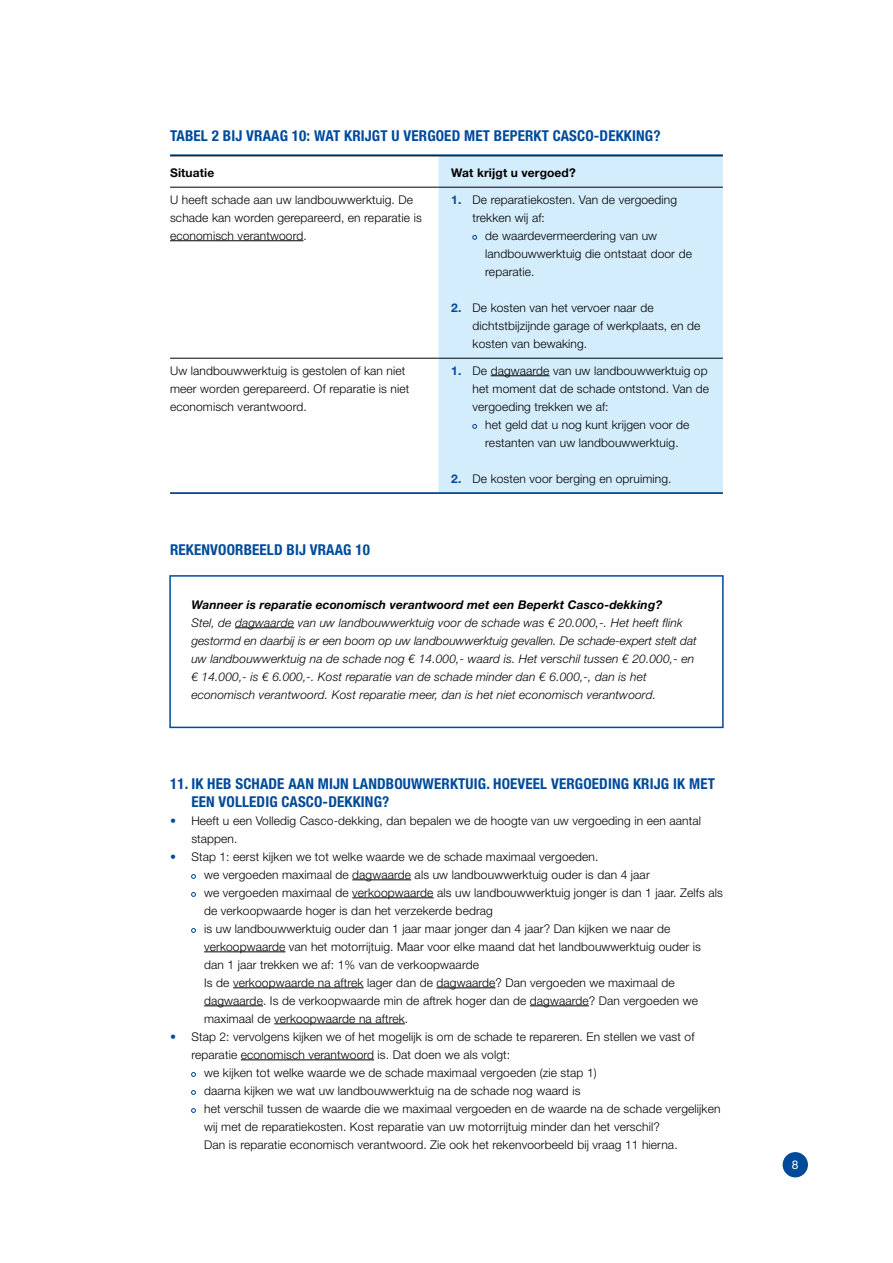
<style>
.page{position:relative;width:893px;height:1263px;background:#fff}
.page>*{position:absolute;margin:0;border:0;box-sizing:border-box;transform-origin:0 0}
.t1{font:700 condensed 15px/18px "Helvetica Neue LT Std";letter-spacing:.01em;color:#004a9a}
.t2{font:300 12px/18px "Helvetica Neue LT Std";letter-spacing:.01em;color:#000}
.t3{font:italic 300 12px/18px "Helvetica Neue LT Std";letter-spacing:.01em;color:#000}
.t4{font:italic 700 12px "Helvetica Neue LT Std";letter-spacing:.01em;color:#000}
.t5{font:700 12px "Helvetica Neue LT Std";letter-spacing:.01em;color:#000}
.t6{font:12px "Helvetica Neue LT Std";color:#fff}
.s1{font-weight:700;color:#004a9a}
.s2{color:#004a9a}
</style>
<div class="page">
<div style="left:783px;top:1152px;width:25px;height:25px;background:#004a9a;border-radius:50%"></div>
<hr style="left:235px;top:627px;width:59px;height:1px;background:#000">
<hr style="left:352px;top:879px;width:59px;height:1px;background:#000">
<hr style="left:352px;top:897px;width:82px;height:1px;background:#000">
<hr style="left:204px;top:951px;width:81px;height:1px;background:#000">
<hr style="left:233px;top:987px;width:131px;height:1px;background:#000">
<hr style="left:436px;top:987px;width:59px;height:1px;background:#000">
<hr style="left:204px;top:1005px;width:59px;height:1px;background:#000">
<hr style="left:530px;top:1005px;width:59px;height:1px;background:#000">
<hr style="left:274px;top:1023px;width:131px;height:1px;background:#000">
<hr style="left:241px;top:1059px;width:133px;height:1px;background:#000">
<svg style="left:191px;top:874px;width:5px;height:5px"></svg>
<svg style="left:191px;top:892px;width:5px;height:5px"></svg>
<svg style="left:191px;top:928px;width:5px;height:5px"></svg>
<svg style="left:191px;top:1072px;width:5px;height:5px"></svg>
<svg style="left:191px;top:1090px;width:5px;height:5px"></svg>
<svg style="left:191px;top:1108px;width:5px;height:5px"></svg>
<div style="left:169px;top:575px;width:555px;height:153px;border:2px solid #004a9a"></div>
<hr style="left:170px;top:154px;width:553px;height:2px;background:#004a9a">
<div style="left:438px;top:157px;width:285px;height:335px;background:#d4edfc"></div>
<hr style="left:170px;top:156px;width:268px;height:1px;background:#000">
<hr style="left:438px;top:156px;width:285px;height:1px;background:#000">
<hr style="left:170px;top:187px;width:268px;height:1px;background:#000">
<hr style="left:438px;top:187px;width:285px;height:1px;background:#000">
<hr style="left:170px;top:358px;width:268px;height:1px;background:#000">
<hr style="left:438px;top:358px;width:285px;height:1px;background:#000">
<hr style="left:170px;top:240px;width:133px;height:1px;background:#000">
<svg style="left:472px;top:235px;width:5px;height:5px"></svg>
<hr style="left:491px;top:375px;width:59px;height:1px;background:#000">
<svg style="left:472px;top:424px;width:5px;height:5px"></svg>
<hr style="left:170px;top:492px;width:553px;height:2px;background:#004a9a">
<p class="t1" style="left:170px;top:126px;width:492px">TABEL 2 BIJ VRAAG 10: WAT KRIJGT U VERGOED MET BEPERKT CASCO-DEKKING?</p>
<p class="t5" style="left:170px;top:165px;width:46px">Situatie</p>
<p class="t5" style="left:451px;top:165px;width:126px">Wat krijgt u vergoed?</p>
<p class="t2" style="left:170px;top:190px;width:253px">U heeft schade aan uw landbouwwerktuig. De schade kan worden gerepareerd, en reparatie is economisch verantwoord.</p>
<p class="t2" style="left:451px;top:190px;width:227px"><span class="s1">1.</span> De reparatiekosten. Van de vergoeding</p>
<p class="t2" style="left:473px;top:208px;width:74px">trekken wij af:</p>
<p class="t2" style="left:485px;top:226px;width:173px">de waardevermeerdering van uw</p>
<p class="t2" style="left:485px;top:244px;width:208px">landbouwwerktuig die ontstaat door de</p>
<p class="t2" style="left:485px;top:262px;width:51px">reparatie.</p>
<p class="t2" style="left:473px;top:298px;width:229px;text-indent:-21px"><span class="s1">2.</span> De kosten van het vervoer naar de dichtstbijzijnde garage of werkplaats, en de kosten van bewaking.</p>
<p class="t2" style="left:170px;top:361px;width:241px">Uw landbouwwerktuig is gestolen of kan niet meer worden gerepareerd. Of reparatie is niet economisch verantwoord.</p>
<p class="t2" style="left:451px;top:361px;width:258px"><span class="s1">1.</span> De dagwaarde van uw landbouwwerktuig op</p>
<p class="t2" style="left:473px;top:379px;width:238px">het moment dat de schade ontstond. Van de</p>
<p class="t2" style="left:473px;top:397px;width:138px">vergoeding trekken we af:</p>
<p class="t2" style="left:485px;top:415px;width:206px">het geld dat u nog kunt krijgen voor de</p>
<p class="t2" style="left:485px;top:433px;width:195px">restanten van uw landbouwwerktuig.</p>
<p class="t2" style="left:451px;top:469px;width:222px"><span class="s1">2.</span> De kosten voor berging en opruiming.</p>
<p class="t1" style="left:170px;top:540px;width:201px">REKENVOORBEELD BIJ VRAAG 10</p>
<p class="t4" style="left:191px;top:597px;width:473px">Wanneer is reparatie economisch verantwoord met een Beperkt Casco-dekking?</p>
<p class="t3" style="left:191px;top:613px;width:507px">Stel, de dagwaarde van uw landbouwwerktuig voor de schade was € 20.000,-. Het heeft flink gestormd en daarbij is er een boom op uw landbouwwerktuig gevallen. De schade-expert stelt dat uw landbouwwerktuig na de schade nog € 14.000,- waard is. Het verschil tussen € 20.000,- en € 14.000,- is € 6.000,-. Kost reparatie van de schade minder dan € 6.000,-, dan is het economisch verantwoord. Kost reparatie meer, dan is het niet economisch verantwoord.</p>
<p class="t1" style="left:191px;top:774px;width:525px;text-indent:-21px">11. IK HEB SCHADE AAN MIJN LANDBOUWWERKTUIG. HOEVEEL VERGOEDING KRIJG IK MET<br>EEN VOLLEDIG CASCO-DEKKING?</p>
<p class="t2" style="left:191px;top:811px;width:511px;text-indent:-21px"><span class="s2">•</span> Heeft u een Volledig Casco-dekking, dan bepalen we de hoogte van uw vergoeding in een aantal stappen.</p>
<p class="t2" style="left:204px;top:847px;width:520px;text-indent:-34px"><span class="s2">•</span> Stap 1: eerst kijken we tot welke waarde we de schade maximaal vergoeden.<br>we vergoeden maximaal de dagwaarde als uw landbouwwerktuig ouder is dan 4 jaar<br>we vergoeden maximaal de verkoopwaarde als uw landbouwwerktuig jonger is dan 1 jaar. Zelfs als de verkoopwaarde hoger is dan het verzekerde bedrag<br>is uw landbouwwerktuig ouder dan 1 jaar maar jonger dan 4 jaar? Dan kijken we naar de verkoopwaarde van het motorrijtuig. Maar voor elke maand dat het landbouwwerktuig ouder is dan 1 jaar trekken we af: 1% van de verkoopwaarde<br>Is de verkoopwaarde na aftrek lager dan de dagwaarde? Dan vergoeden we maximaal de dagwaarde. Is de verkoopwaarde min de aftrek hoger dan de dagwaarde? Dan vergoeden we maximaal de verkoopwaarde na aftrek.</p>
<p class="t2" style="left:170px;top:1027px;width:526px"><span class="s2">•</span> Stap 2: vervolgens kijken we of het mogelijk is om de schade te repareren. En stellen we vast of</p>
<p class="t2" style="left:191px;top:1045px;width:320px">reparatie economisch verantwoord is. Dat doen we als volgt:</p>
<p class="t2" style="left:204px;top:1063px;width:394px">we kijken tot welke waarde we de schade maximaal vergoeden (zie stap 1)</p>
<p class="t2" style="left:204px;top:1081px;width:378px">daarna kijken we wat uw landbouwwerktuig na de schade nog waard is</p>
<p class="t2" style="left:204px;top:1099px;width:518px">het verschil tussen de waarde die we maximaal vergoeden en de waarde na de schade vergelijken</p>
<p class="t2" style="left:204px;top:1117px;width:457px">wij met de reparatiekosten. Kost reparatie van uw motorrijtuig minder dan het verschil?</p>
<p class="t2" style="left:204px;top:1135px;width:475px">Dan is reparatie economisch verantwoord. Zie ook het rekenvoorbeeld bij vraag 11 hierna.</p>
<p class="t6" style="left:792px;top:1157px;width:8px">8</p>
</div>
